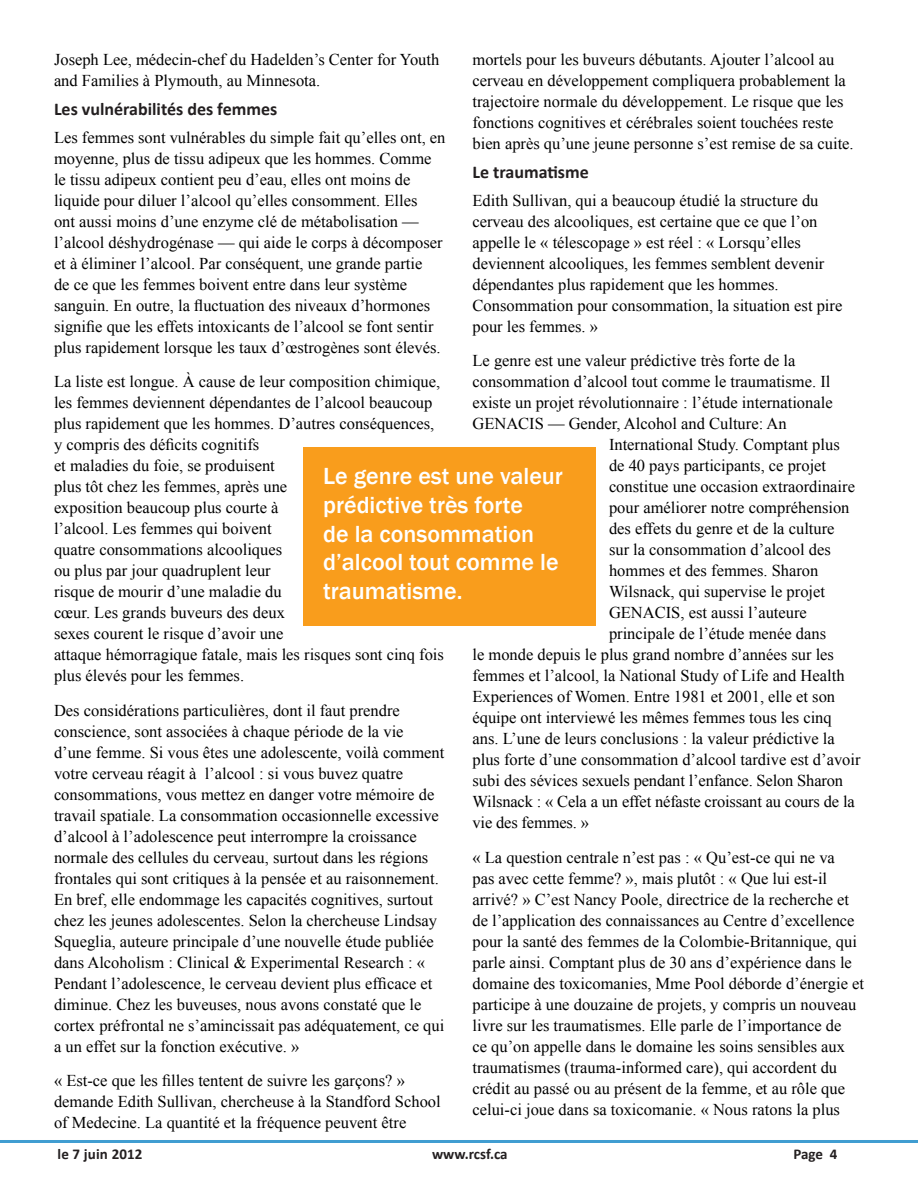
<style>
.page{position:relative;width:918px;height:1188px;background:#fff}
.page>*{position:absolute;margin:0;border:0;box-sizing:border-box;transform-origin:0 0}
.BodyParagraph{font:500 24px/28.8px "Franklin Gothic";color:#fff}
.t1{font:700 18px "Calibri";color:#231f20}
.BodyParagraph-2{font:16.5px/21px "Times New Roman";color:#000}
.t2{font:700 15px "Calibri";letter-spacing:.005em;color:#231f20}
</style>
<div class="page">
<hr style="left:0;top:1140px;width:918px;height:3px;background:#409dd1">
<div style="left:303px;top:447px;width:293px;height:179px;background:#f99d1c"></div>
<p class="BodyParagraph-2" style="left:472px;top:49px;width:383px">mortels pour les buveurs débutants. Ajouter l’alcool au cerveau en développement compliquera probablement la trajectoire normale du développement. Le risque que les fonctions cognitives et cérébrales soient touchées reste bien après qu’une jeune personne s’est remise de sa cuite.</p>
<p class="t1" style="left:472px;top:161px;width:118px">Le traumatisme</p>
<p class="BodyParagraph-2" style="left:472px;top:189px;width:371px">Edith Sullivan, qui a beaucoup étudié la structure du cerveau des alcooliques, est certaine que ce que l’on appelle le « télescopage » est réel : « Lorsqu’elles deviennent alcooliques, les femmes semblent devenir dépendantes plus rapidement que les hommes.<br>Consommation pour consommation, la situation est pire pour les femmes. »</p>
<p class="BodyParagraph-2" style="left:472px;top:350px;width:325px">Le genre est une valeur prédictive très forte de la</p>
<p class="BodyParagraph-2" style="left:472px;top:371px;width:359px">consommation d’alcool tout comme le traumatisme. Il</p>
<p class="BodyParagraph-2" style="left:472px;top:392px;width:362px">existe un projet révolutionnaire : l’étude internationale</p>
<p class="BodyParagraph-2" style="left:472px;top:413px;width:316px">GENACIS — Gender, Alcohol and Culture: An</p>
<p class="BodyParagraph-2" style="left:609px;top:434px;width:232px">International Study. Comptant plus</p>
<p class="BodyParagraph-2" style="left:609px;top:455px;width:219px">de 40 pays participants, ce projet</p>
<p class="BodyParagraph-2" style="left:609px;top:476px;width:248px">constitue une occasion extraordinaire</p>
<p class="BodyParagraph-2" style="left:609px;top:497px;width:242px">pour améliorer notre compréhension</p>
<p class="BodyParagraph-2" style="left:609px;top:518px;width:227px">des effets du genre et de la culture</p>
<p class="BodyParagraph-2" style="left:609px;top:539px;width:223px">sur la consommation d’alcool des</p>
<p class="BodyParagraph-2" style="left:609px;top:560px;width:211px">hommes et des femmes. Sharon</p>
<p class="BodyParagraph-2" style="left:609px;top:581px;width:218px">Wilsnack, qui supervise le projet</p>
<p class="BodyParagraph-2" style="left:609px;top:602px;width:199px">GENACIS, est aussi l’auteure</p>
<p class="BodyParagraph-2" style="left:609px;top:623px;width:219px">principale de l’étude menée dans</p>
<p class="BodyParagraph-2" style="left:472px;top:644px;width:363px">le monde depuis le plus grand nombre d’années sur les</p>
<p class="BodyParagraph-2" style="left:472px;top:665px;width:374px">femmes et l’alcool, la National Study of Life and Health</p>
<p class="BodyParagraph-2" style="left:472px;top:686px;width:364px">Experiences of Women. Entre 1981 et 2001, elle et son</p>
<p class="BodyParagraph-2" style="left:472px;top:707px;width:361px">équipe ont interviewé les mêmes femmes tous les cinq</p>
<p class="BodyParagraph-2" style="left:472px;top:728px;width:364px">ans. L’une de leurs conclusions : la valeur prédictive la</p>
<p class="BodyParagraph-2" style="left:472px;top:749px;width:390px">plus forte d’une consommation d’alcool tardive est d’avoir</p>
<p class="BodyParagraph-2" style="left:472px;top:770px;width:372px">subi des sévices sexuels pendant l’enfance. Selon Sharon</p>
<p class="BodyParagraph-2" style="left:472px;top:791px;width:384px">Wilsnack : « Cela a un effet néfaste croissant au cours de la</p>
<p class="BodyParagraph-2" style="left:472px;top:812px;width:118px">vie des femmes. »</p>
<p class="BodyParagraph-2" style="left:472px;top:846px;width:393px">« La question centrale n’est pas : « Qu’est-ce qui ne va<br>pas avec cette femme? », mais plutôt : « Que lui est-il arrivé? » C’est Nancy Poole, directrice de la recherche et de l’application des connaissances au Centre d’excellence pour la santé des femmes de la Colombie-Britannique, qui parle ainsi. Comptant plus de 30 ans d’expérience dans le domaine des toxicomanies, Mme Pool déborde d’énergie et participe à une douzaine de projets, y compris un nouveau livre sur les traumatismes. Elle parle de l’importance de<br>ce qu’on appelle dans le domaine les soins sensibles aux traumatismes (trauma-informed care), qui accordent du crédit au passé ou au présent de la femme, et au rôle que celui-ci joue dans sa toxicomanie. « Nous ratons la plus</p>
<p class="BodyParagraph-2" style="left:54px;top:49px;width:387px">Joseph Lee, médecin-chef du Hadelden’s Center for Youth and Families à Plymouth, au Minnesota.</p>
<p class="t1" style="left:54px;top:98px;width:225px">Les vulnérabilités des femmes</p>
<p class="BodyParagraph-2" style="left:54px;top:126px;width:393px">Les femmes sont vulnérables du simple fait qu’elles ont, en moyenne, plus de tissu adipeux que les hommes. Comme le tissu adipeux contient peu d’eau, elles ont moins de liquide pour diluer l’alcool qu’elles consomment. Elles<br>ont aussi moins d’une enzyme clé de métabolisation — l’alcool déshydrogénase — qui aide le corps à décomposer et à éliminer l’alcool. Par conséquent, une grande partie<br>de ce que les femmes boivent entre dans leur système sanguin. En outre, la fluctuation des niveaux d’hormones signifie que les effets intoxicants de l’alcool se font sentir plus rapidement lorsque les taux d’œstrogènes sont élevés.</p>
<p class="BodyParagraph-2" style="left:54px;top:371px;width:391px">La liste est longue. À cause de leur composition chimique, les femmes deviennent dépendantes de l’alcool beaucoup plus rapidement que les hommes. D’autres conséquences, y compris des déficits cognitifs<br>et maladies du foie, se produisent<br>plus tôt chez les femmes, après une<br>exposition beaucoup plus courte à<br>l’alcool. Les femmes qui boivent<br>quatre consommations alcooliques<br>ou plus par jour quadruplent leur<br>risque de mourir d’une maladie du<br>cœur. Les grands buveurs des deux<br>sexes courent le risque d’avoir une<br>attaque hémorragique fatale, mais les risques sont cinq fois plus élevés pour les femmes.</p>
<p class="BodyParagraph-2" style="left:54px;top:699px;width:392px">Des considérations particulières, dont il faut prendre conscience, sont associées à chaque période de la vie d’une femme. Si vous êtes une adolescente, voilà comment votre cerveau réagit à l’alcool : si vous buvez quatre consommations, vous mettez en danger votre mémoire de travail spatiale. La consommation occasionnelle excessive d’alcool à l’adolescence peut interrompre la croissance normale des cellules du cerveau, surtout dans les régions frontales qui sont critiques à la pensée et au raisonnement.<br>En bref, elle endommage les capacités cognitives, surtout chez les jeunes adolescentes. Selon la chercheuse Lindsay Squeglia, auteure principale d’une nouvelle étude publiée dans Alcoholism : Clinical &amp; Experimental Research : « Pendant l’adolescence, le cerveau devient plus efficace et diminue. Chez les buveuses, nous avons constaté que le cortex préfrontal ne s’amincissait pas adéquatement, ce qui a un effet sur la fonction exécutive. »</p>
<p class="BodyParagraph-2" style="left:54px;top:1070px;width:388px">« Est-ce que les filles tentent de suivre les garçons? » demande Edith Sullivan, chercheuse à la Standford School of Medecine. La quantité et la fréquence peuvent être</p>
<p class="BodyParagraph" style="left:323px;top:462px;width:241px">Le genre est une valeur prédictive très forte<br>de la consommation d’alcool tout comme le traumatisme.</p>
<p class="t2" style="left:58px;top:1144px;width:87px">le 7 juin 2012</p>
<p class="t2" style="left:432px;top:1144px;width:77px">www.rcsf.ca</p>
<p class="t2" style="left:794px;top:1144px;width:46px">Page 4</p>
</div>
